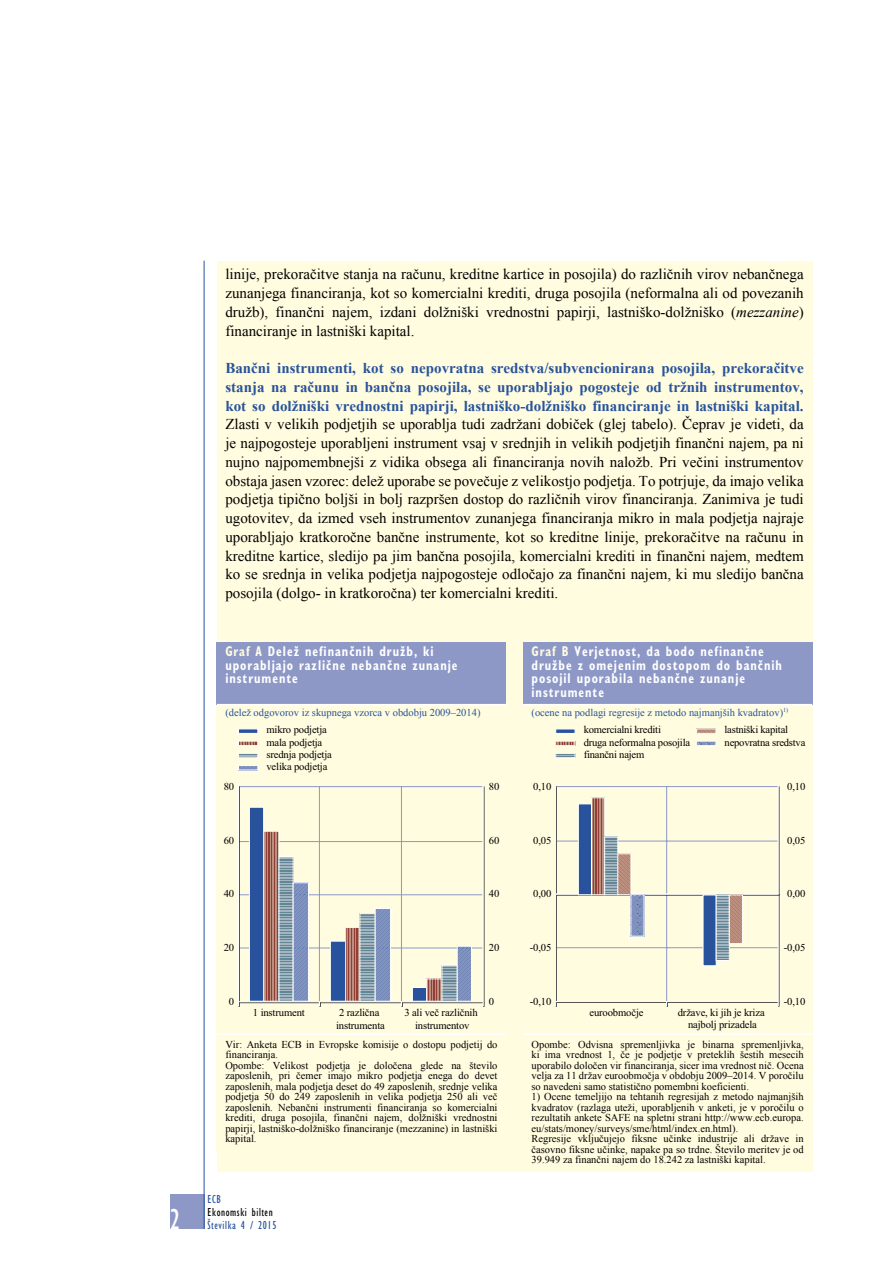
<style>
.page{position:relative;width:893px;height:1263px;background:#fff}
.page>*{position:absolute;margin:0;border:0;box-sizing:border-box;transform-origin:0 0}
.t1{font:condensed 30px "Gill Sans Myriad";color:#fff;scale:.95 1}
.t2{font:15px/18.8px "Times New Roman WGL";color:#000;text-align:justify}
.t3{font:700 15px/18.8px "Times New Roman WGL";color:#28539c;text-align:justify}
.t4{font:700 condensed 14.25px/13.5px "Gill Sans Myriad";letter-spacing:.08em;color:#fff;scale:.85 1}
.t5{font:condensed 12px "Gill Sans Myriad";letter-spacing:.05em;color:#28539c;scale:.95 1}
.t6{font:condensed 12px "Gill Sans Myriad";letter-spacing:.05em;color:#000;scale:.95 1}
.t7{font:10.65px/12.1px "Times New Roman WGL";letter-spacing:-.015em;color:#000}
.t8{font:10.5px/10.5px "Times New Roman WGL";color:#000}
.t9{font:10.5px "Times New Roman WGL";color:#28539c}
.s1{font-style:italic}
.s2{color:#fffcdf}
</style>
<div class="page">
<div style="left:170px;top:1195px;width:34px;height:34px;background:#8d98c7"></div>
<hr style="left:204px;top:261px;width:1px;height:968px;background:#28539c">
<div style="left:217px;top:261px;width:595px;height:910px;background:#fffcdf"></div>
<div style="left:217px;top:642px;width:289px;height:63px;background:#8d98c7"></div>
<hr style="left:217px;top:704px;width:289px;height:1px;background:#fff">
<hr style="left:217px;top:1033px;width:289px;height:2px;background:#fff">
<hr style="left:238px;top:841px;width:244px;height:1px;background:#8d98c7">
<hr style="left:238px;top:894px;width:244px;height:1px;background:#8d98c7">
<hr style="left:238px;top:948px;width:244px;height:1px;background:#8d98c7">
<hr style="left:401px;top:787px;width:1px;height:214px;background:#8d98c7">
<hr style="left:319px;top:787px;width:1px;height:214px;background:#8d98c7">
<div style="left:412px;top:987px;width:15px;height:14px;background:#28539c;border:1px solid #fff"></div>
<div style="left:330px;top:941px;width:16px;height:60px;background:#28539c;border:1px solid #fff"></div>
<div style="left:249px;top:807px;width:15px;height:194px;background:#28539c;border:1px solid #fff"></div>
<svg style="left:426px;top:978px;width:16px;height:22px"></svg>
<svg style="left:345px;top:927px;width:14px;height:73px"></svg>
<svg style="left:263px;top:831px;width:16px;height:169px;background:#b07b70"></svg>
<svg style="left:442px;top:965px;width:15px;height:35px"></svg>
<svg style="left:359px;top:913px;width:16px;height:87px"></svg>
<svg style="left:279px;top:857px;width:15px;height:143px;background:#8fa7b3"></svg>
<svg style="left:457px;top:946px;width:15px;height:54px"></svg>
<div style="left:375px;top:908px;width:16px;height:93px;background:linear-gradient(to bottom,#8492c0,#8492c0);border:1px solid #fff"></div>
<div style="left:293px;top:882px;width:16px;height:119px;background:linear-gradient(to bottom,#8492c0,#8492c0);border:1px solid #fff"></div>
<div style="left:238px;top:785px;width:246px;height:217px;border:1px solid #fff"></div>
<svg style="left:238px;top:728px;width:20px;height:6px"></svg>
<svg style="left:238px;top:741px;width:20px;height:5px"></svg>
<svg style="left:238px;top:753px;width:20px;height:5px"></svg>
<svg style="left:238px;top:765px;width:20px;height:5px"></svg>
<div style="left:523px;top:642px;width:289px;height:63px;background:#8d98c7"></div>
<hr style="left:523px;top:704px;width:289px;height:1px;background:#fff">
<hr style="left:523px;top:1033px;width:289px;height:2px;background:#fff">
<hr style="left:556px;top:841px;width:222px;height:1px;background:#8d98c7">
<hr style="left:556px;top:947px;width:222px;height:1px;background:#8d98c7">
<hr style="left:666px;top:786px;width:1px;height:216px;background:#8d98c7">
<div style="left:555px;top:785px;width:224px;height:217px;border:1px solid #fff"></div>
<hr style="left:556px;top:893px;width:223px;height:2px;background:#fff">
<div style="left:703px;top:894px;width:14px;height:72px;background:#28539c"></div>
<svg style="left:716px;top:894px;width:14px;height:67px"></svg>
<svg style="left:729px;top:894px;width:14px;height:50px"></svg>
<div style="left:578px;top:803px;width:14px;height:92px;background:#28539c;border:1px solid #fff"></div>
<svg style="left:591px;top:797px;width:14px;height:98px"></svg>
<svg style="left:604px;top:836px;width:14px;height:59px"></svg>
<svg style="left:617px;top:853px;width:14px;height:42px"></svg>
<svg style="left:630px;top:894px;width:14px;height:42px"></svg>
<svg style="left:555px;top:729px;width:20px;height:5px"></svg>
<svg style="left:555px;top:741px;width:20px;height:5px"></svg>
<svg style="left:555px;top:753px;width:20px;height:5px"></svg>
<svg style="left:696px;top:728px;width:20px;height:6px"></svg>
<svg style="left:696px;top:741px;width:20px;height:5px"></svg>
<h1 class="t1" style="left:170px;top:1201px;width:12px">2</h1>
<p class="t2" style="left:225px;top:265px;width:580px">linije, prekoračitve stanja na računu, kreditne kartice in posojila) do različnih virov nebančnega zunanjega financiranja, kot so komercialni krediti, druga posojila (neformalna ali od povezanih družb), finančni najem, izdani dolžniški vrednostni papirji, lastniško-dolžniško (<span class="s1">mezzanine</span>) financiranje in lastniški kapital.</p>
<p class="t3" style="left:225px;top:358px;width:580px">Bančni instrumenti, kot so nepovratna sredstva/subvencionirana posojila, prekoračitve stanja na računu in bančna posojila, se uporabljajo pogosteje od tržnih instrumentov, kot so dolžniški vrednostni papirji, lastniško-dolžniško financiranje in lastniški kapital.</p>
<p class="t2" style="left:225px;top:415px;width:580px">Zlasti v velikih podjetjih se uporablja tudi zadržani dobiček (glej tabelo). Čeprav je videti, da je najpogosteje uporabljeni instrument vsaj v srednjih in velikih podjetjih finančni najem, pa ni nujno najpomembnejši z vidika obsega ali financiranja novih naložb. Pri večini instrumentov obstaja jasen vzorec: delež uporabe se povečuje z velikostjo podjetja. To potrjuje, da imajo velika podjetja tipično boljši in bolj razpršen dostop do različnih virov financiranja. Zanimiva je tudi ugotovitev, da izmed vseh instrumentov zunanjega financiranja mikro in mala podjetja najraje uporabljajo kratkoročne bančne instrumente, kot so kreditne linije, prekoračitve na računu in kreditne kartice, sledijo pa jim bančna posojila, komercialni krediti in finančni najem, medtem ko se srednja in velika podjetja najpogosteje odločajo za finančni najem, ki mu sledijo bančna posojila (dolgo- in kratkoročna) ter komercialni krediti.</p>
<p class="t4" style="left:225px;top:645px;width:275px"><span class="s2">Graf A</span> Delež nefinančnih družb, ki uporabljajo različne nebančne zunanje instrumente</p>
<p class="t9" style="left:225px;top:705px;width:257px">(delež odgovorov iz skupnega vzorca v obdobju 2009–2014)</p>
<p class="t4" style="left:531px;top:645px;width:296px"><span class="s2">Graf B</span> Verjetnost, da bodo nefinančne družbe z omejenim dostopom do bančnih posojil uporabila nebančne zunanje instrumente</p>
<p class="t9" style="left:531px;top:705px;width:258px">(ocene na podlagi regresije z metodo najmanjših kvadratov)<sup>1)</sup></p>
<p class="t7" style="left:266px;top:723px;width:67px">mikro podjetja mala podjetja srednja podjetja velika podjetja</p>
<p class="t7" style="left:584px;top:723px;width:108px">komercialni krediti<br>druga neformalna posojila finančni najem</p>
<p class="t7" style="left:724px;top:723px;width:82px">lastniški kapital nepovratna sredstva</p>
<p class="t7" style="left:224px;top:780px;width:12px">80</p>
<p class="t7" style="left:489px;top:780px;width:12px">80</p>
<p class="t7" style="left:533px;top:780px;width:20px">0,10</p>
<p class="t7" style="left:787px;top:780px;width:20px">0,10</p>
<p class="t7" style="left:224px;top:834px;width:12px">60</p>
<p class="t7" style="left:489px;top:834px;width:12px">60</p>
<p class="t7" style="left:533px;top:834px;width:20px">0,05</p>
<p class="t7" style="left:787px;top:834px;width:20px">0,05</p>
<p class="t7" style="left:224px;top:887px;width:12px">40</p>
<p class="t7" style="left:489px;top:887px;width:12px">40</p>
<p class="t7" style="left:533px;top:887px;width:20px">0,00</p>
<p class="t7" style="left:787px;top:887px;width:20px">0,00</p>
<p class="t7" style="left:224px;top:941px;width:12px">20</p>
<p class="t7" style="left:489px;top:941px;width:12px">20</p>
<p class="t7" style="left:530px;top:941px;width:23px">-0,05</p>
<p class="t7" style="left:784px;top:941px;width:23px">-0,05</p>
<p class="t7" style="left:229px;top:995px;width:7px">0</p>
<p class="t7" style="left:489px;top:995px;width:7px">0</p>
<p class="t7" style="left:530px;top:995px;width:23px">-0,10</p>
<p class="t7" style="left:784px;top:995px;width:23px">-0,10</p>
<p class="t7" style="left:253px;top:1006px;width:53px">1 instrument</p>
<p class="t7" style="left:336px;top:1006px;width:50px">2 različna instrumenta</p>
<p class="t7" style="left:404px;top:1006px;width:75px;text-align:center">3 ali več različnih instrumentov</p>
<p class="t7" style="left:589px;top:1006px;width:56px">euroobmočje</p>
<p class="t7" style="left:678px;top:1006px;width:88px;text-align:center">države, ki jih je kriza najbolj prizadela</p>
<p class="t8" style="left:225px;top:1039px;width:274px">Vir: Anketa ECB in Evropske komisije o dostopu podjetij do financiranja.<br>Opombe: Velikost podjetja je določena glede na število zaposlenih, pri čemer imajo mikro podjetja enega do devet zaposlenih, mala podjetja deset do 49 zaposlenih, srednje velika podjetja 50 do 249 zaposlenih in velika podjetja 250 ali več zaposlenih. Nebančni instrumenti financiranja so komercialni krediti, druga posojila, finančni najem, dolžniški vrednostni papirji, lastniško-dolžniško financiranje (mezzanine) in lastniški kapital.</p>
<p class="t8" style="left:531px;top:1038px;width:274px;text-align:justify">Opombe: Odvisna spremenljivka je binarna spremenljivka, ki ima vrednost 1, če je podjetje v preteklih šestih mesecih uporabilo določen vir financiranja, sicer ima vrednost nič. Ocena velja za 11 držav euroobmočja v obdobju 2009–2014. V poročilu so navedeni samo statistično pomembni koeficienti.</p>
<p class="t8" style="left:531px;top:1091px;width:274px">1) Ocene temeljijo na tehtanih regresijah z metodo najmanjših kvadratov (razlaga uteži, uporabljenih v anketi, je v poročilu o rezultatih ankete SAFE na spletni strani http://www.ecb.europa. eu/stats/money/surveys/sme/html/index.en.html).<br>Regresije vključujejo fiksne učinke industrije ali države in časovno fiksne učinke, napake pa so trdne. Število meritev je od 39.949 za finančni najem do 18.242 za lastniški kapital.</p>
<p class="t5" style="left:207px;top:1191px;width:16px">ECB</p>
<p class="t6" style="left:207px;top:1205px;width:70px">Ekonomski bilten</p>
<p class="t5" style="left:207px;top:1218px;width:74px">Številka 4 / 2015</p>
</div>
